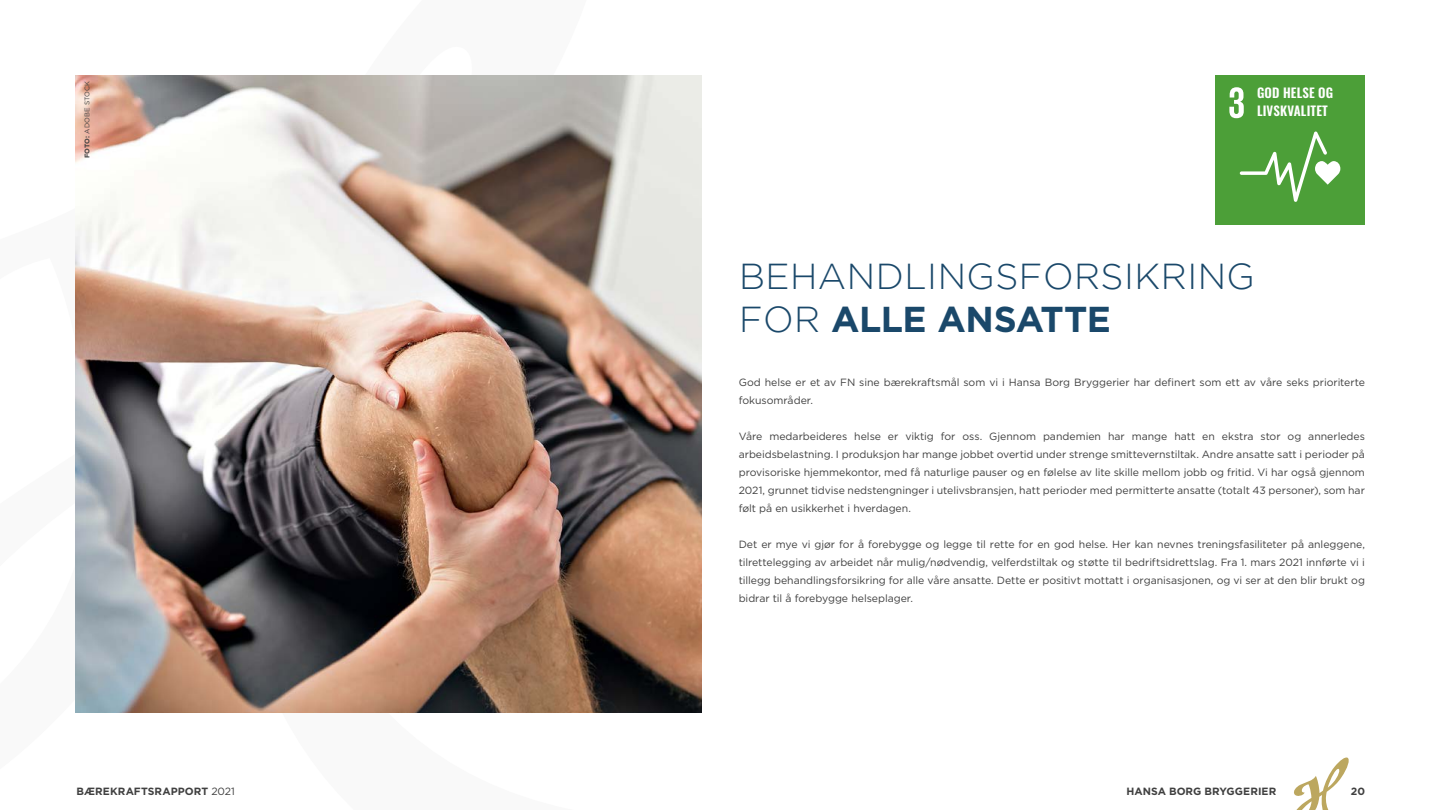
<style>
.page{position:relative;width:1440px;height:810px;background:#fff}
.page>*{position:absolute;margin:0;border:0;box-sizing:border-box;transform-origin:0 0}
.t1{font:300 36px/43.2px "Gotham";letter-spacing:.015em;color:#1a486a}
.t2{font:600 12.9px/17.8px "Oswald";letter-spacing:.01em;color:#fff}
.t3{font:10.5px/18px "Gotham";letter-spacing:-.005em;color:#404040;text-align:justify}
.t4{font:700 10.5px "Gotham";letter-spacing:.005em;color:#404040}
.t5{font:6.75px "Gotham";letter-spacing:.015em;color:#404040}
.s1{font-weight:700}
.s2{font-weight:400}
</style>
<div class="page">
<svg style="left:1294px;top:758px;width:55px;height:52px"></svg>
<img style="left:75px;top:75px;width:626px;height:637px">
<div style="left:1215px;top:75px;width:150px;height:150px;background:#4c9f38"></div>
<svg style="left:1229px;top:87px;width:15px;height:31px"></svg>
<svg style="left:1240px;top:131px;width:100px;height:71px"></svg>
<p class="t5" style="left:83px;top:158px;width:79px;rotate:-90deg"><span class="s1">FOTO:</span> ADOBE STOCK</p>
<p class="t2" style="left:1257px;top:85px;width:78px">GOD HELSE OG<br>LIVSKVALITET</p>
<p class="t1" style="left:739px;top:254px;width:517px">BEHANDLINGSFORSIKRING<br>FOR <span class="s1">ALLE ANSATTE</span></p>
<p class="t3" style="left:739px;top:373px;width:628px">God helse er et av FN sine bærekraftsmål som vi i Hansa Borg Bryggerier har definert som ett av våre seks prioriterte fokusområder.</p>
<p class="t3" style="left:739px;top:427px;width:628px">Våre medarbeideres helse er viktig for oss. Gjennom pandemien har mange hatt en ekstra stor og annerledes arbeidsbelastning. I produksjon har mange jobbet overtid under strenge smittevernstiltak. Andre ansatte satt i perioder på provisoriske hjemmekontor, med få naturlige pauser og en følelse av lite skille mellom jobb og fritid. Vi har også gjennom 2021, grunnet tidvise nedstengninger i utelivsbransjen, hatt perioder med permitterte ansatte (totalt 43 personer), som har følt på en usikkerhet i hverdagen.</p>
<p class="t3" style="left:739px;top:535px;width:628px">Det er mye vi gjør for å forebygge og legge til rette for en god helse. Her kan nevnes treningsfasiliteter på anleggene, tilrettelegging av arbeidet når mulig/nødvendig, velferdstiltak og støtte til bedriftsidrettslag. Fra 1. mars 2021 innførte vi i tillegg behandlingsforsikring for alle våre ansatte. Dette er positivt mottatt i organisasjonen, og vi ser at den blir brukt og bidrar til å forebygge helseplager.</p>
<p class="t4" style="left:77px;top:785px;width:160px">BÆREKRAFTSRAPPORT <span class="s2">2021</span></p>
<p class="t4" style="left:1126px;top:785px;width:151px">HANSA BORG BRYGGERIER</p>
<p class="t4" style="left:1351px;top:785px;width:16px">20</p>
</div>
